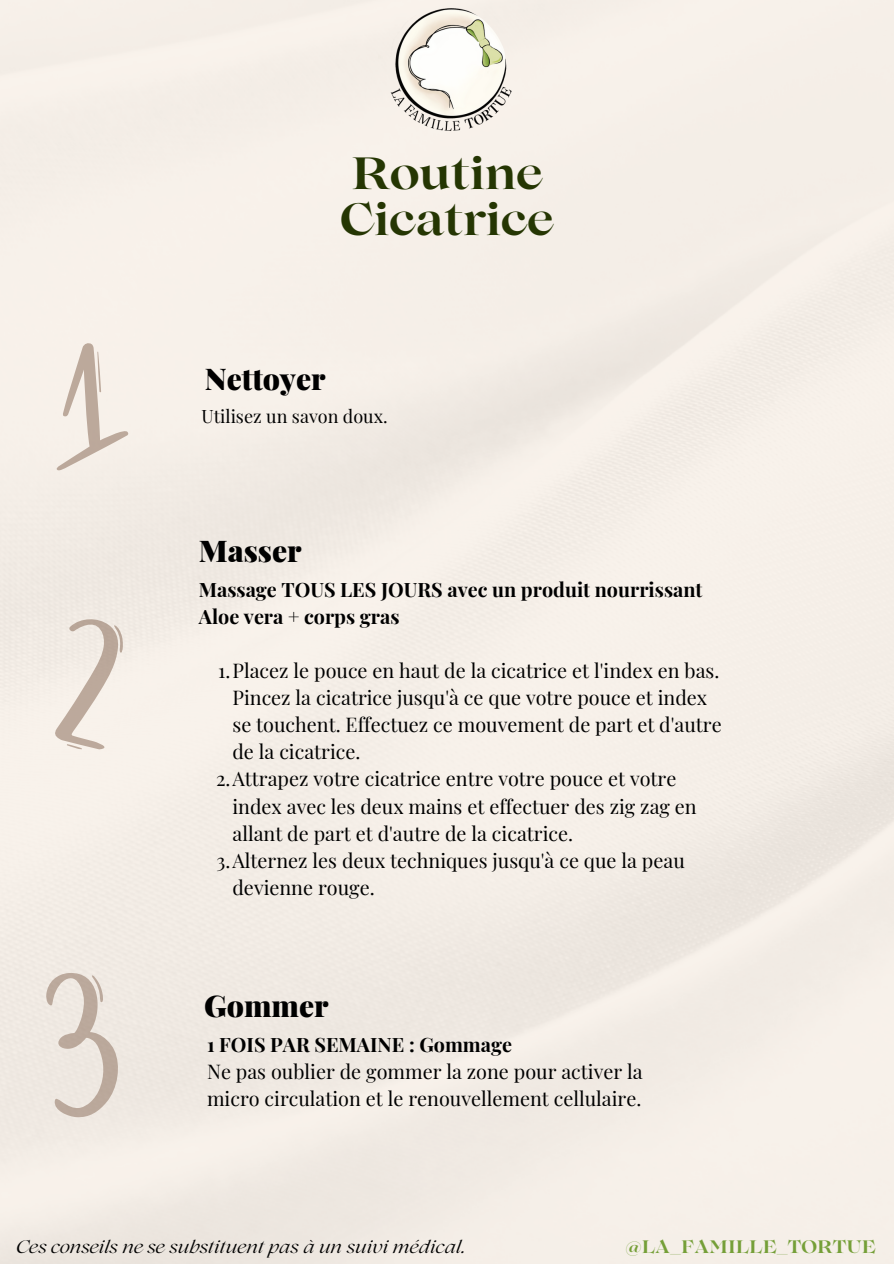
<style>
.page{position:relative;width:894px;height:1264px;background:#fff}
.page>*{position:absolute;margin:0;border:0;box-sizing:border-box;transform-origin:0 0}
.t1{font:700 45px/46.2px "Lovelace";color:#253603}
.t2{font:900 30px "Playfair Display";color:#000}
.t3{font:19.8px/27px "Playfair Display";color:#000}
.t4{font:700 19.8px/27px "Playfair Display";color:#000}
.t5{font:italic 18px "Lovelace";color:#000}
.t6{font:18px "Playfair Display";color:#000}
.t7{font:700 18px "Lovelace";color:#759f38}
</style>
<div class="page">
<svg style="left:53px;top:616px;width:72px;height:134px;background:#e6dcd4"></svg>
<svg style="left:46px;top:972px;width:72px;height:145px;background:#dfd6cd"></svg>
<svg style="left:57px;top:343px;width:71px;height:128px;background:#e8dfd6"></svg>
<img style="left:378px;top:0;width:137px;height:137px">
<h1 class="t1" style="left:340px;top:155px;width:215px">Routine<br>Cicatrice</h1>
<h2 class="t2" style="left:205px;top:358px;width:122px">Nettoyer</h2>
<p class="t6" style="left:201px;top:403px;width:187px">Utilisez un savon doux.</p>
<h2 class="t2" style="left:199px;top:529px;width:104px">Masser</h2>
<p class="t4" style="left:199px;top:575px;width:505px">Massage TOUS LES JOURS avec un produit nourrissant<br>Aloe vera + corps gras</p>
<p class="t3" style="left:218px;top:656px;width:502px">1.Placez le pouce en haut de la cicatrice et l'index en bas.</p>
<p class="t3" style="left:232px;top:683px;width:476px">Pincez la cicatrice jusqu'à ce que votre pouce et index</p>
<p class="t3" style="left:232px;top:710px;width:490px">se touchent. Effectuez ce mouvement de part et d'autre</p>
<p class="t3" style="left:232px;top:737px;width:129px">de la cicatrice.</p>
<p class="t3" style="left:216px;top:764px;width:461px">2.Attrapez votre cicatrice entre votre pouce et votre</p>
<p class="t3" style="left:232px;top:791px;width:465px">index avec les deux mains et effectuer des zig zag en</p>
<p class="t3" style="left:232px;top:818px;width:342px">allant de part et d'autre de la cicatrice.</p>
<p class="t3" style="left:216px;top:845px;width:469px">3.Alternez les deux techniques jusqu'à ce que la peau</p>
<p class="t3" style="left:232px;top:872px;width:144px">devienne rouge.</p>
<h2 class="t2" style="left:204px;top:984px;width:126px">Gommer</h2>
<p class="t4" style="left:207px;top:1030px;width:306px">1 FOIS PAR SEMAINE : Gommage</p>
<p class="t3" style="left:207px;top:1057px;width:437px">Ne pas oublier de gommer la zone pour activer la micro circulation et le renouvellement cellulaire.</p>
<p class="t5" style="left:16px;top:1239px;width:451px">Ces conseils ne se substituent pas à un suivi médical.</p>
<p class="t7" style="left:625px;top:1239px;width:252px">@LA_FAMILLE_TORTUE</p>
</div>
